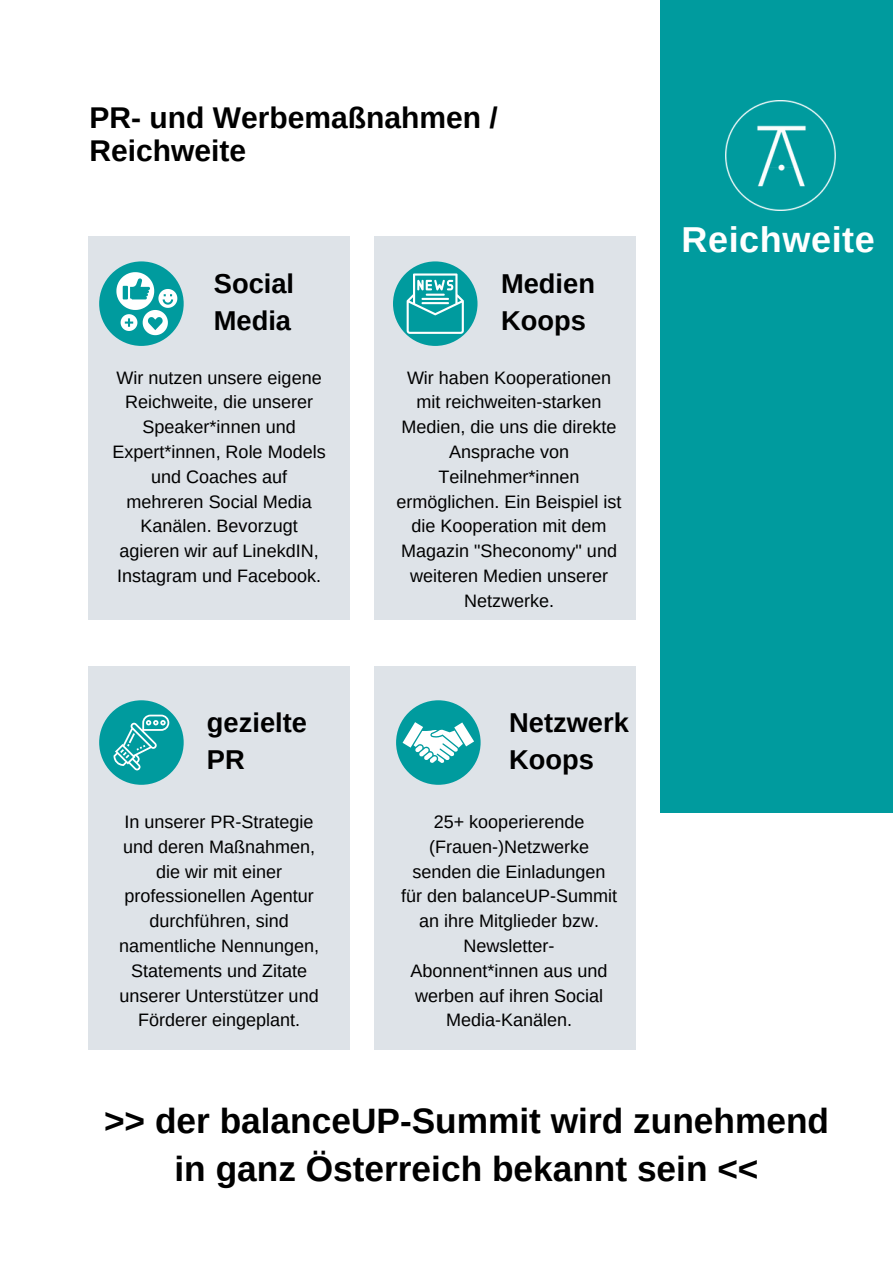
<style>
.page{position:relative;width:893px;height:1264px;background:#fff}
.page>*{position:absolute;margin:0;border:0;box-sizing:border-box;transform-origin:0 0}
.t1{font:700 36px "Arimo";letter-spacing:.015em;color:#fff}
.t2{font:700 35.25px/48.3px "Arimo";color:#000;text-align:center}
.t3{font:700 30px/32.7px "Arimo";color:#000}
.t4{font:700 27.3px/37.2px "Arimo";color:#000}
.t5{font:18px/24.8px "Arimo";color:#000;text-align:center}
</style>
<div class="page">
<div style="left:660px;top:0;width:232px;height:812px;background:#009b9e"></div>
<img style="left:725px;top:101px;width:110px;height:110px">
<div style="left:89px;top:236px;width:261px;height:383px;background:#dee3e8"></div>
<div style="left:89px;top:666px;width:261px;height:383px;background:#dee3e8"></div>
<div style="left:99px;top:261px;width:85px;height:85px;background:#009b9e;border-radius:50%"></div>
<div style="left:374px;top:236px;width:261px;height:383px;background:#dee3e8"></div>
<div style="left:393px;top:261px;width:84px;height:85px;background:#009b9e;border-radius:50%"></div>
<svg style="left:406px;top:273px;width:58px;height:61px"></svg>
<hr style="left:425px;top:293px;width:19px;height:3px;background:#fff">
<hr style="left:421px;top:298px;width:28px;height:2px;background:#fff">
<hr style="left:421px;top:302px;width:28px;height:2px;background:#fff">
<div style="left:99px;top:700px;width:85px;height:84px;background:#009b9e;border-radius:50%"></div>
<svg style="left:116px;top:272px;width:61px;height:63px"></svg>
<div style="left:374px;top:666px;width:261px;height:383px;background:#dee3e8"></div>
<div style="left:396px;top:700px;width:84px;height:84px;background:#009b9e;border-radius:50%"></div>
<svg style="left:402px;top:722px;width:72px;height:40px"></svg>
<svg style="left:113px;top:714px;width:56px;height:56px"></svg>
<h2 class="t3" style="left:89px;top:101px;width:410px">PR- und Werbemaßnahmen /<br>Reichweite</h2>
<p class="t4" style="left:214px;top:265px;width:82px">Social<br>Media</p>
<h2 class="t4" style="left:501px;top:265px;width:95px">Medien<br>Koops</h2>
<h2 class="t5" style="left:113px;top:365px;width:214px">Wir nutzen unsere eigene<br>Reichweite, die unserer<br>Speaker*innen und<br>Expert*innen, Role Models und Coaches auf mehreren Social Media<br>Kanälen. Bevorzugt agieren wir auf LinekdIN,<br>Instagram und Facebook.</h2>
<p class="t5" style="left:396px;top:365px;width:226px">Wir haben Kooperationen mit reichweiten-starken<br>Medien, die uns die direkte<br>Ansprache von<br>Teilnehmer*innen ermöglichen. Ein Beispiel ist die Kooperation mit dem<br>Magazin "Sheconomy" und weiteren Medien unserer<br>Netzwerke.</p>
<p class="t4" style="left:207px;top:703px;width:102px">gezielte<br>PR</p>
<p class="t4" style="left:509px;top:703px;width:121px">Netzwerk<br>Koops</p>
<p class="t5" style="left:119px;top:809px;width:202px">In unserer PR-Strategie und deren Maßnahmen, die wir mit einer professionellen Agentur durchführen, sind namentliche Nennungen,<br>Statements und Zitate unserer Unterstützer und<br>Förderer eingeplant.</p>
<h2 class="t5" style="left:401px;top:809px;width:217px">25+ kooperierende (Frauen-)Netzwerke senden die Einladungen für den balanceUP-Summit an ihre Mitglieder bzw.<br>Newsletter-<br>Abonnent*innen aus und werben auf ihren Social<br>Media-Kanälen.</h2>
<h1 class="t1" style="left:681px;top:219px;width:195px">Reichweite</h1>
<p class="t2" style="left:104px;top:1096px;width:726px">&gt;&gt; der balanceUP-Summit wird zunehmend in ganz Österreich bekannt sein &lt;&lt;</p>
</div>
